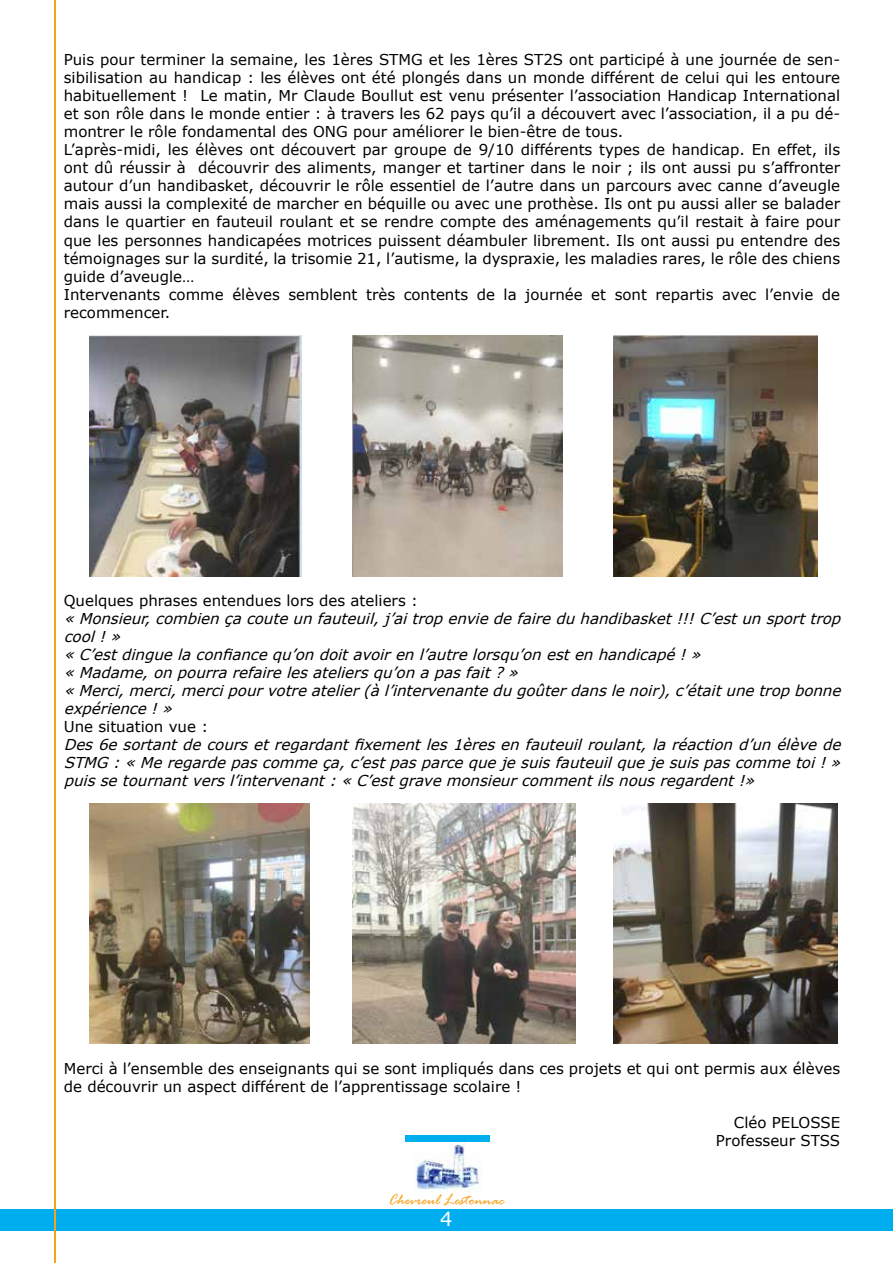
<style>
.page{position:relative;width:893px;height:1263px;background:#fff}
.page>*{position:absolute;margin:0;border:0;box-sizing:border-box;transform-origin:0 0}
.t1{font:19.5px "MS Reference Sans Serif";color:#fff}
.t2{font:italic 16.5px "Rage";color:#faa21b}
.t3{font:15px/18px "MS Reference Sans Serif";color:#000}
.t4{font:italic 15px/18px "MS Reference Sans Serif";color:#000}
</style>
<div class="page">
<img style="left:89px;top:336px;width:212px;height:240px">
<img style="left:89px;top:804px;width:221px;height:240px">
<img style="left:352px;top:336px;width:211px;height:240px">
<img style="left:352px;top:804px;width:224px;height:240px">
<img style="left:614px;top:336px;width:203px;height:240px">
<img style="left:614px;top:804px;width:224px;height:240px">
<div style="left:0;top:1209px;width:893px;height:21px;background:#00aeef"></div>
<div style="left:405px;top:1135px;width:85px;height:7px;background:#00aeef"></div>
<hr style="left:54px;top:0;width:1px;height:1262px;background:#faa21b">
<img style="left:414px;top:1142px;width:68px;height:50px">
<p class="t3" style="left:64px;top:51px;width:778px">Puis pour terminer la semaine, les 1ères STMG et les 1ères ST2S ont participé à une journée de sen&shy;sibilisation au handicap : les élèves ont été plongés dans un monde différent de celui qui les entoure habituellement ! Le matin, Mr Claude Boullut est venu présenter l’association Handicap International et son rôle dans le monde entier : à travers les 62 pays qu’il a découvert avec l’association, il a pu dé&shy;montrer le rôle fondamental des ONG pour améliorer le bien-être de tous.<br>L’après-midi, les élèves ont découvert par groupe de 9/10 différents types de handicap. En effet, ils ont dû réussir à découvrir des aliments, manger et tartiner dans le noir ; ils ont aussi pu s’affronter autour d’un handibasket, découvrir le rôle essentiel de l’autre dans un parcours avec canne d’aveugle mais aussi la complexité de marcher en béquille ou avec une prothèse. Ils ont pu aussi aller se balader dans le quartier en fauteuil roulant et se rendre compte des aménagements qu’il restait à faire pour que les personnes handicapées motrices puissent déambuler librement. Ils ont aussi pu entendre des témoignages sur la surdité, la trisomie 21, l’autisme, la dyspraxie, les maladies rares, le rôle des chiens guide d’aveugle…<br>Intervenants comme élèves semblent très contents de la journée et sont repartis avec l’envie de recommencer.</p>
<p class="t3" style="left:64px;top:591px;width:356px">Quelques phrases entendues lors des ateliers :</p>
<p class="t4" style="left:64px;top:609px;width:783px">« Monsieur,combien çacouteun fauteuil,j ’aitrop enviedefairedu handibasket!!!C’estun sporttrop cool!»<br>« C’estdinguelaconfiancequ’on doitavoiren l’autrelorsqu’on esten handicapé!»<br>« Madame,on pourrarefairelesateliersqu’on apasfait?»<br>« Merci,merci,mercipourvotreatelier(àl’intervenantedu goûterdanslenoir),c’étaitunetrop bonne expérience!»</p>
<p class="t3" style="left:64px;top:717px;width:146px">Une situation vue :</p>
<p class="t4" style="left:64px;top:735px;width:783px;text-align:justify">Des 6e sortant de cours et regardant fixement les 1ères en fauteuil roulant, la réaction d’un élève de STMG :« Meregardepascommeça,c’estpasparcequejesuisfauteuilquejesuispascommetoi!» puissetournantversl’intervenant:« C’estgravemonsieurcommentilsnousregardent!»</p>
<p class="t3" style="left:64px;top:1059px;width:778px">Merci à l’ensemble des enseignants qui se sont impliqués dans ces projets et qui ont permis aux élèves de découvrir un aspect différent de l’apprentissage scolaire !</p>
<p class="t3" style="left:716px;top:1113px;width:126px;text-align:right">Cléo PELOSSE<br>Professeur STSS</p>
<p class="t2" style="left:389px;top:1191px;width:117px">Chevreul Lestonnac</p>
<h1 class="t1" style="left:440px;top:1206px;width:14px">4</h1>
</div>
